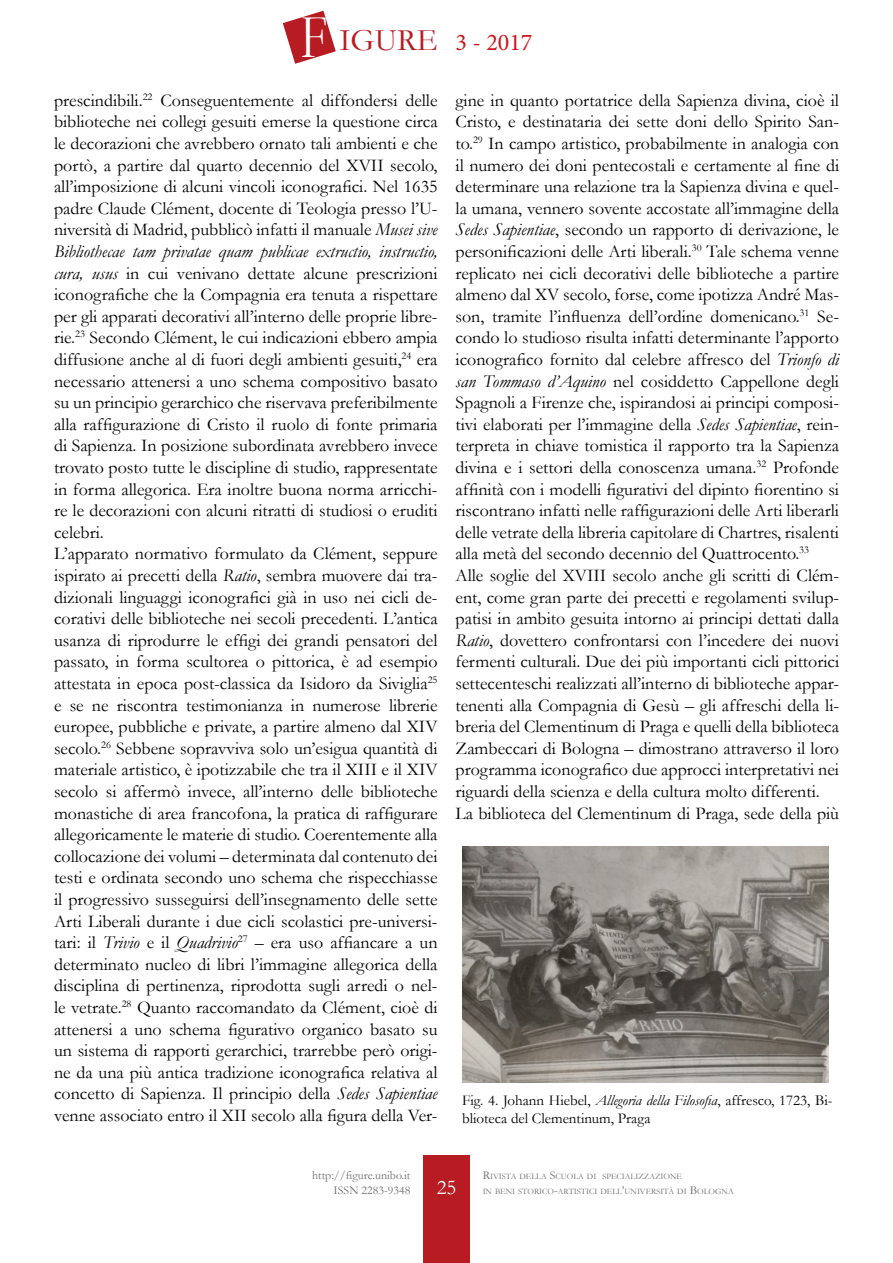
<style>
.page{position:relative;width:893px;height:1263px;background:#fff}
.page>*{position:absolute;margin:0;border:0;box-sizing:border-box;transform-origin:0 0}
.t1{font:24px "Minion Pro";color:#cd1719}
.t2{font:21px "Garamond";color:#fff}
.t3{font:18px/21.6px "Garamond";color:#000}
.t4{font:15px/18px "Garamond";color:#000}
.t5{font:12px/14.4px "Garamond";color:#6d6d6c;text-align:right}
.t6{font:8.4px "Garamond";color:#6d6d6c}
.s1{font-family:"Garamond";font-size:63.3px;color:#fff}
.s2{font-family:"Garamond";font-size:31.5px;color:#b71c22}
.s3{font-style:italic}
.s4{font-size:12px}
</style>
<div class="page">
<img style="left:462px;top:846px;width:367px;height:236px">
<div style="left:423px;top:1155px;width:46px;height:108px;background:#b71c22"></div>
<svg style="left:283px;top:11px;width:53px;height:53px"></svg>
<h1 class="t1" style="left:301px;top:27px;width:233px"><span class="s1">F</span> <span class="s2">IGURE</span> 3 - 2017</h1>
<p class="t3" style="left:54px;top:91px;width:385px">prescindibili.<sup>22</sup> Conseguentemente al diffondersi delle biblioteche nei collegi gesuiti emerse la questione circa le decorazioni che avrebbero ornato tali ambienti e che portò, a partire dal quarto decennio del XVII secolo, all’imposizione di alcuni vincoli iconografici. Nel 1635 padre Claude Clément, docente di Teologia presso l’U&shy;niversità di Madrid, pubblicò infatti il manuale <span class="s3">Musei sive Bibliothecae tam privatae quam publicae extructio, instructio, cura, usus</span> in cui venivano dettate alcune prescrizioni iconografiche che la Compagnia era tenuta a rispettare per gli apparati decorativi all’interno delle proprie libre&shy;rie.<sup>23</sup> Secondo Clément, le cui indicazioni ebbero ampia diffusione anche al di fuori degli ambienti gesuiti,<sup>24</sup> era necessario attenersi a uno schema compositivo basato su un principio gerarchico che riservava preferibilmente alla raffigurazione di Cristo il ruolo di fonte primaria di Sapienza. In posizione subordinata avrebbero invece trovato posto tutte le discipline di studio, rappresentate in forma allegorica. Era inoltre buona norma arricchi&shy;re le decorazioni con alcuni ritratti di studiosi o eruditi celebri.<br>L’apparato normativo formulato da Clément, seppure ispirato ai precetti della <span class="s3">Ratio</span>, sembra muovere dai tra&shy;dizionali linguaggi iconografici già in uso nei cicli de&shy;corativi delle biblioteche nei secoli precedenti. L’antica usanza di riprodurre le effigi dei grandi pensatori del passato, in forma scultorea o pittorica, è ad esempio attestata in epoca post-classica da Isidoro da Siviglia<sup>25 </sup>e se ne riscontra testimonianza in numerose librerie europee, pubbliche e private, a partire almeno dal XIV secolo.<sup>26</sup> Sebbene sopravviva solo un’esigua quantità di materiale artistico, è ipotizzabile che tra il XIII e il XIV secolo si affermò invece, all’interno delle biblioteche monastiche di area francofona, la pratica di raffigurare allegoricamente le materie di studio. Coerentemente alla collocazione dei volumi – determinata dal contenuto dei testi e ordinata secondo uno schema che rispecchiasse il progressivo susseguirsi dell’insegnamento delle sette Arti Liberali durante i due cicli scolastici pre-universi&shy;tari: il <span class="s3">Trivio</span> e il <span class="s3">Quadrivio</span><sup>27</sup> – era uso affiancare a un determinato nucleo di libri l’immagine allegorica della disciplina di pertinenza, riprodotta sugli arredi o nel&shy;le vetrate.<sup>28</sup> Quanto raccomandato da Clément, cioè di attenersi a uno schema figurativo organico basato su un sistema di rapporti gerarchici, trarrebbe però origi&shy;ne da una più antica tradizione iconografica relativa al concetto di Sapienza. Il principio della <span class="s3">Sedes Sapientiae </span>venne associato entro il XII secolo alla figura della Ver-</p>
<p class="t3" style="left:455px;top:91px;width:385px">gine in quanto portatrice della Sapienza divina, cioè il Cristo, e destinataria dei sette doni dello Spirito San&shy;to.<sup>29</sup> In campo artistico, probabilmente in analogia con il numero dei doni pentecostali e certamente al fine di determinare una relazione tra la Sapienza divina e quel&shy;la umana, vennero sovente accostate all’immagine della <span class="s3">Sedes Sapientiae</span>, secondo un rapporto di derivazione, le personificazioni delle Arti liberali.<sup>30</sup> Tale schema venne replicato nei cicli decorativi delle biblioteche a partire almeno dal XV secolo, forse, come ipotizza André Mas&shy;son, tramite l’influenza dell’ordine domenicano.<sup>31</sup> Se&shy;condo lo studioso risulta infatti determinante l’apporto iconografico fornito dal celebre affresco del <span class="s3">Trionfo di san Tommaso d’Aquino</span> nel cosiddetto Cappellone degli Spagnoli a Firenze che, ispirandosi ai principi composi&shy;tivi elaborati per l’immagine della <span class="s3">Sedes Sapientiae</span>, rein&shy;terpreta in chiave tomistica il rapporto tra la Sapienza divina e i settori della conoscenza umana.<sup>32</sup> Profonde affinità con i modelli figurativi del dipinto fiorentino si riscontrano infatti nelle raffigurazioni delle Arti liberarli delle vetrate della libreria capitolare di Chartres, risalenti alla metà del secondo decennio del Quattrocento.<sup>33<br></sup>Alle soglie del XVIII secolo anche gli scritti di Clém&shy;ent, come gran parte dei precetti e regolamenti svilup&shy;patisi in ambito gesuita intorno ai principi dettati dalla <span class="s3">Ratio</span>, dovettero confrontarsi con l’incedere dei nuovi fermenti culturali. Due dei più importanti cicli pittorici settecenteschi realizzati all’interno di biblioteche appar&shy;tenenti alla Compagnia di Gesù – gli affreschi della li&shy;breria del Clementinum di Praga e quelli della biblioteca Zambeccari di Bologna – dimostrano attraverso il loro programma iconografico due approcci interpretativi nei riguardi della scienza e della cultura molto differenti.<br>La biblioteca del Clementinum di Praga, sede della più</p>
<p class="t4" style="left:462px;top:1092px;width:372px">Fig. 4. Johann Hiebel, <span class="s3">Allegoria della Filosofia</span>, affresco, 1723, Bi&shy;blioteca del Clementinum, Praga</p>
<p class="t5" style="left:312px;top:1169px;width:100px">http://figure.unibo.it<br>ISSN 2283-9348</p>
<p class="t6" style="left:483px;top:1173px;width:201px"><span class="s4">R</span>IVISTA DELLA <span class="s4">S</span>CUOLA DI SPECIALIZZAZIONE</p>
<p class="t2" style="left:437px;top:1179px;width:21px">25</p>
<p class="t6" style="left:483px;top:1188px;width:252px">IN BENI STORICO<span class="s4">-</span>ARTISTICI DELL<span class="s4">’</span>UNIVERSITÀ DI <span class="s4">B</span>OLOGNA</p>
</div>
